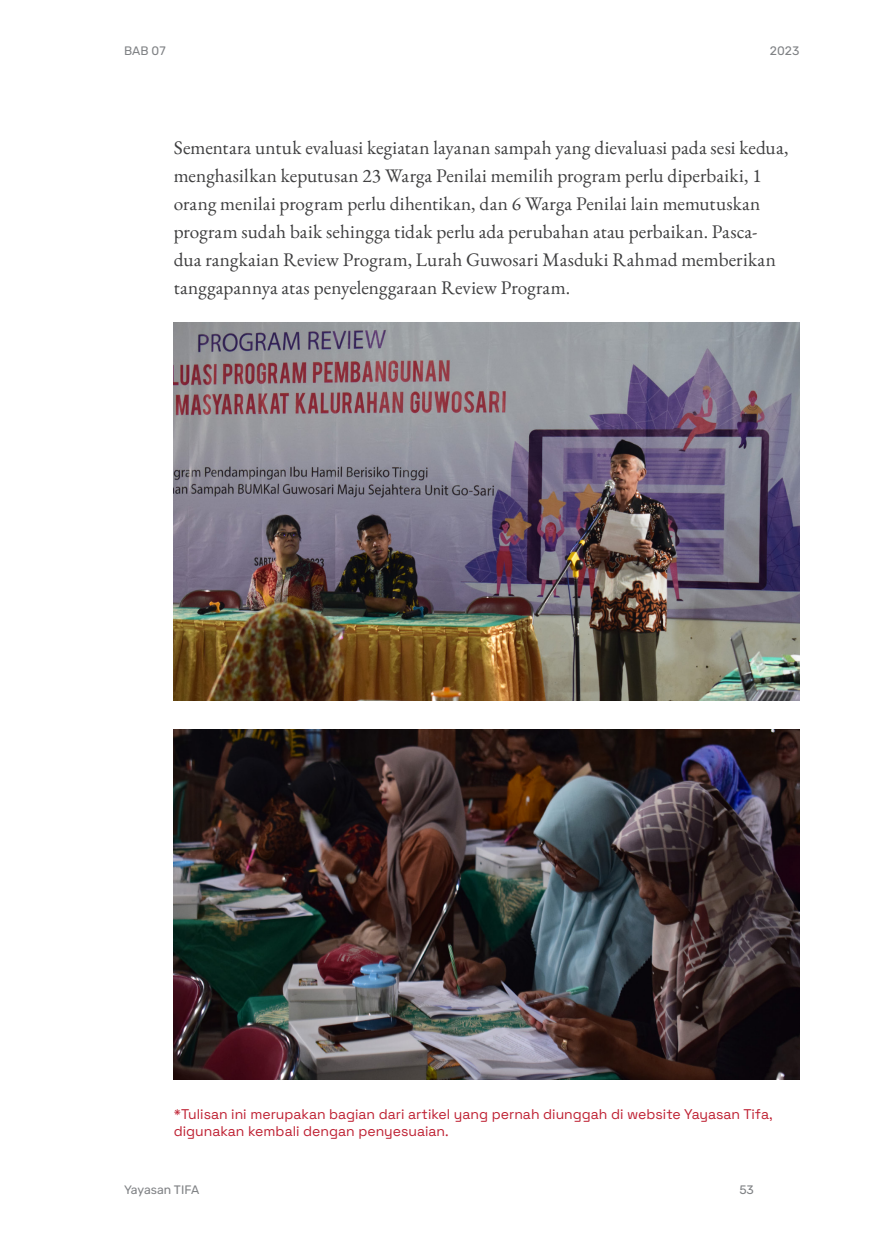
<style>
.page{position:relative;width:874px;height:1241px;background:#fff}
.page>*{position:absolute;margin:0;border:0;box-sizing:border-box;transform-origin:0 0}
.Body_Teks{font:19.25px/28px "EB Garamond";letter-spacing:.005em;color:#3e3e3f}
.t1{font:14px/16.8px "Space Grotesk";color:#be1f31}
.t2{font:12.25px "Rubik";color:#808285}
</style>
<div class="page">
<img style="left:174px;top:322px;width:625px;height:379px">
<img style="left:174px;top:729px;width:625px;height:350px">
<p class="t2" style="left:124px;top:42px;width:43px">BAB 07</p>
<p class="t2" style="left:769px;top:42px;width:31px">2023</p>
<p class="Body_Teks" style="left:174px;top:134px;width:616px">Sementara untuk evaluasi kegiatan layanan sampah yang dievaluasi pada sesi kedua, menghasilkan keputusan 23 Warga Penilai memilih program perlu diperbaiki, 1 orang menilai program perlu dihentikan, dan 6 Warga Penilai lain memutuskan program sudah baik sehingga tidak perlu ada perubahan atau perbaikan. Pasca&shy;dua rangkaian Review Program, Lurah Guwosari Masduki Rahmad memberikan tanggapannya atas penyelenggaraan Review Program.</p>
<p class="t1" style="left:174px;top:1104px;width:600px">*Tulisan ini merupakan bagian dari artikel yang pernah diunggah di website Yayasan Tifa, digunakan kembali dengan penyesuaian.</p>
<p class="t2" style="left:124px;top:1180px;width:77px">Yayasan TIFA</p>
<p class="t2" style="left:739px;top:1180px;width:16px">53</p>
</div>
